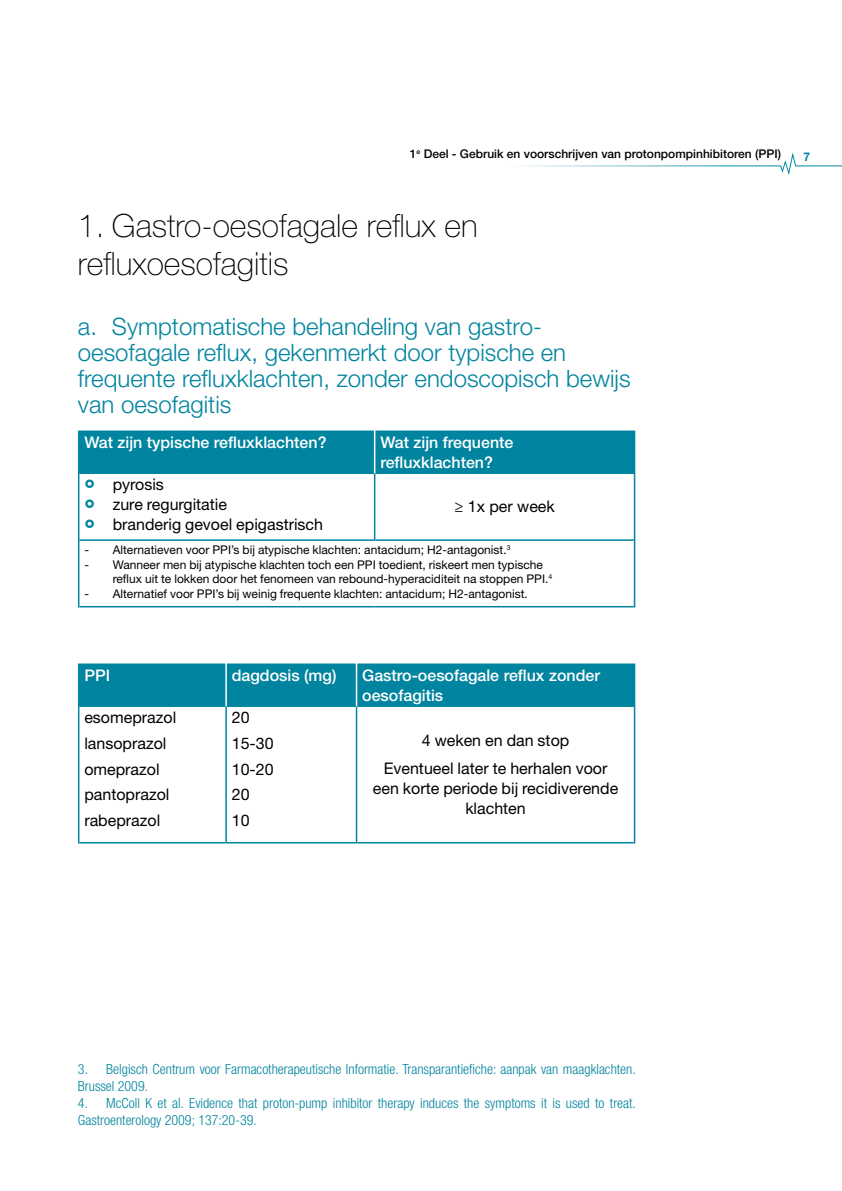
<style>
.page{position:relative;width:842px;height:1191px;background:#fff}
.page>*{position:absolute;margin:0;border:0;box-sizing:border-box;transform-origin:0 0}
.t1{font:100 32px/38.4px "Helvetica Neue LT Std";color:#000}
.t2{font:300 24px/26px "Helvetica Neue LT Std";color:#00849f}
.t3{font:16px/25.6px "Helvetica Neue LT Std";color:#000}
.t4{font:500 16px/19.2px "Helvetica Neue LT Std";color:#fff}
.t5{font:300 condensed 14px/17px "Helvetica Neue LT Std";color:#00849f}
.t6{font:12px/14.4px "Helvetica Neue LT Std";color:#000}
.t7{font:500 12px "Helvetica Neue LT Std";color:#000}
.t8{font:700 12px "Helvetica Neue LT Std";color:#00849f}
</style>
<div class="page">
<svg style="left:522px;top:152px;width:320px;height:23px"></svg>
<div style="left:79px;top:432px;width:555px;height:40px;background:#00849f"></div>
<hr style="left:78px;top:474px;width:1px;height:66px;background:#00849f">
<hr style="left:374px;top:473px;width:1px;height:68px;background:#00849f">
<hr style="left:634px;top:474px;width:1px;height:66px;background:#00849f">
<hr style="left:79px;top:539px;width:295px;height:2px;background:#00849f">
<hr style="left:78px;top:540px;width:1px;height:67px;background:#00849f">
<hr style="left:375px;top:539px;width:259px;height:2px;background:#00849f">
<hr style="left:634px;top:540px;width:1px;height:67px;background:#00849f">
<hr style="left:79px;top:606px;width:296px;height:1px;background:#00849f">
<hr style="left:375px;top:606px;width:259px;height:1px;background:#00849f">
<hr style="left:79px;top:430px;width:295px;height:2px;background:#00849f">
<hr style="left:78px;top:430px;width:1px;height:44px;background:#00849f">
<hr style="left:375px;top:430px;width:259px;height:2px;background:#00849f">
<hr style="left:634px;top:430px;width:1px;height:44px;background:#00849f">
<hr style="left:79px;top:472px;width:295px;height:2px;background:#00849f">
<hr style="left:375px;top:472px;width:259px;height:2px;background:#00849f">
<hr style="left:374px;top:430px;width:1px;height:43px;background:#fff">
<div style="left:79px;top:665px;width:555px;height:40px;background:#00849f"></div>
<hr style="left:78px;top:707px;width:1px;height:136px;background:#00849f">
<hr style="left:225px;top:706px;width:2px;height:137px;background:#00849f">
<hr style="left:356px;top:706px;width:1px;height:137px;background:#00849f">
<hr style="left:634px;top:707px;width:1px;height:136px;background:#00849f">
<hr style="left:79px;top:842px;width:146px;height:1px;background:#00849f">
<hr style="left:227px;top:842px;width:129px;height:1px;background:#00849f">
<hr style="left:357px;top:842px;width:277px;height:1px;background:#00849f">
<hr style="left:79px;top:663px;width:146px;height:2px;background:#00849f">
<hr style="left:78px;top:663px;width:1px;height:44px;background:#00849f">
<hr style="left:227px;top:663px;width:129px;height:2px;background:#00849f">
<hr style="left:357px;top:663px;width:277px;height:2px;background:#00849f">
<hr style="left:634px;top:663px;width:1px;height:44px;background:#00849f">
<hr style="left:79px;top:705px;width:146px;height:2px;background:#00849f">
<hr style="left:227px;top:705px;width:129px;height:2px;background:#00849f">
<hr style="left:357px;top:705px;width:277px;height:2px;background:#00849f">
<hr style="left:225px;top:663px;width:2px;height:43px;background:#fff">
<hr style="left:356px;top:663px;width:1px;height:43px;background:#fff">
<p class="t7" style="left:410px;top:147px;width:373px">1<sup>e</sup> Deel - Gebruik en voorschrijven van protonpompinhibitoren (PPI)</p>
<p class="t8" style="left:803px;top:149px;width:8px">7</p>
<h1 class="t1" style="left:78px;top:206px;width:401px">1. Gastro-oesofagale reflux en refluxoesofagitis</h1>
<h2 class="t2" style="left:78px;top:313px;width:554px">a. Symptomatische behandeling van gastro&shy;oesofagale reflux, gekenmerkt door typische en frequente refluxklachten, zonder endoscopisch bewijs van oesofagitis</h2>
<h3 class="t4" style="left:84px;top:433px;width:244px">Wat zijn typische refluxklachten?</h3>
<h3 class="t4" style="left:380px;top:433px;width:135px">Wat zijn frequente refluxklachten?</h3>
<h3 class="t3" style="left:113px;top:474px;width:212px;line-height:20px">pyrosis<br>zure regurgitatie<br>branderig gevoel epigastrisch</h3>
<h3 class="t3" style="left:454px;top:494px;width:102px">≥ 1x per week</h3>
<p class="t6" style="left:84px;top:543px;width:428px">- Alternatieven voor PPI’s bij atypische klachten: antacidum; H2-antagonist.<sup>3</sup></p>
<p class="t6" style="left:113px;top:557px;width:441px;text-indent:-28px">- Wanneer men bij atypische klachten toch een PPI toedient, riskeert men typische reflux uit te lokken door het fenomeen van rebound-hyperaciditeit na stoppen PPI.<sup>4</sup></p>
<p class="t6" style="left:84px;top:586px;width:445px">- Alternatief voor PPI’s bij weinig frequente klachten: antacidum; H2-antagonist.</p>
<h3 class="t4" style="left:84px;top:666px;width:27px">PPI</h3>
<h3 class="t4" style="left:232px;top:666px;width:106px">dagdosis (mg)</h3>
<h3 class="t4" style="left:362px;top:666px;width:239px">Gastro-oesofagale reflux zonder oesofagitis</h3>
<h3 class="t3" style="left:84px;top:704px;width:93px">esomeprazol lansoprazol omeprazol pantoprazol rabeprazol</h3>
<h3 class="t3" style="left:232px;top:704px;width:43px">20<br>15-30<br>10-20<br>20<br>10</h3>
<h3 class="t3" style="left:384px;top:725px;width:225px;line-height:28.6px;text-align:center">4 weken en dan stop<br>Eventueel later te herhalen voor</h3>
<h3 class="t3" style="left:373px;top:778px;width:247px;line-height:20px;text-align:center">een korte periode bij recidiverende klachten</h3>
<p class="t5" style="left:78px;top:1060px;width:559px">3. Belgisch Centrum voor Farmacotherapeutische Informatie. Transparantiefiche: aanpak van maagklachten.<br>Brussel 2009.</p>
<p class="t5" style="left:78px;top:1094px;width:559px">4. McColl K et al. Evidence that proton-pump inhibitor therapy induces the symptoms it is used to treat.<br>Gastroenterology 2009; 137:20-39.</p>
</div>
